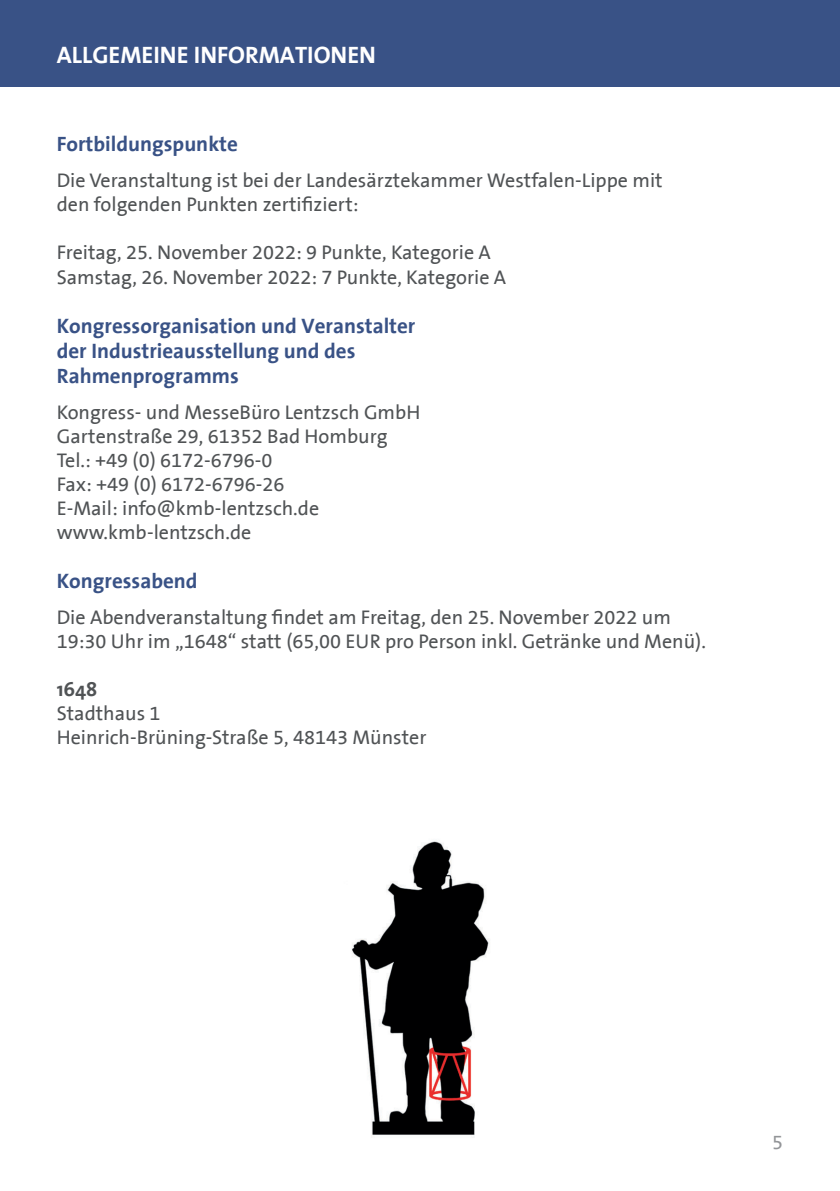
<style>
.page{position:relative;width:840px;height:1191px;background:#fff}
.page>*{position:absolute;margin:0;border:0;box-sizing:border-box;transform-origin:0 0}
.t1{font:700 24px "The Sans";color:#fff}
.t2{font:700 21px/25.2px "The Sans";color:#395286}
.t3{font:20px/24px "The Sans B5 Plain";color:#505355}
.t4{font:700 20px "The Sans";color:#505355}
.t5{font:20px "The Sans B5 Plain";color:#939598}
</style>
<div class="page">
<div style="left:0;top:0;width:839px;height:87px;background:#395286"></div>
<img style="left:351px;top:841px;width:138px;height:297px">
<p class="t1" style="left:57px;top:44px;width:320px">ALLGEMEINE INFORMATIONEN</p>
<p class="t2" style="left:57px;top:133px;width:183px">Fortbildungspunkte</p>
<p class="t3" style="left:57px;top:170px;width:607px">Die Veranstaltung ist bei der Landesärztekammer Westfalen-Lippe mit den folgenden Punkten zertifiziert:</p>
<p class="t3" style="left:57px;top:241px;width:450px">Freitag, 25. November 2022: 9 Punkte, Kategorie A<br>Samstag, 26. November 2022: 7 Punkte, Kategorie A</p>
<p class="t2" style="left:57px;top:315px;width:360px">Kongressorganisation und Veranstalter der Industrieausstellung und des<br>Rahmenprogramms</p>
<p class="t3" style="left:57px;top:402px;width:365px">Kongress- und MesseBüro Lentzsch GmbH<br>Gartenstraße 29, 61352 Bad Homburg<br>Tel.: +49 (0) 6172-6796-0<br>Fax: +49 (0) 6172-6796-26<br>E-Mail: info@kmb-lentzsch.de www.kmb-lentzsch.de</p>
<p class="t2" style="left:57px;top:570px;width:142px">Kongressabend</p>
<p class="t3" style="left:57px;top:606px;width:650px">Die Abendveranstaltung findet am Freitag, den 25. November 2022 um<br>19:30 Uhr im „1648“ statt (65,00 EUR pro Person inkl. Getränke und Menü).</p>
<p class="t4" style="left:57px;top:681px;width:42px">1648</p>
<p class="t3" style="left:57px;top:703px;width:371px">Stadthaus 1<br>Heinrich-Brüning-Straße 5, 48143 Münster</p>
<p class="t5" style="left:771px;top:1133px;width:12px">5</p>
</div>
